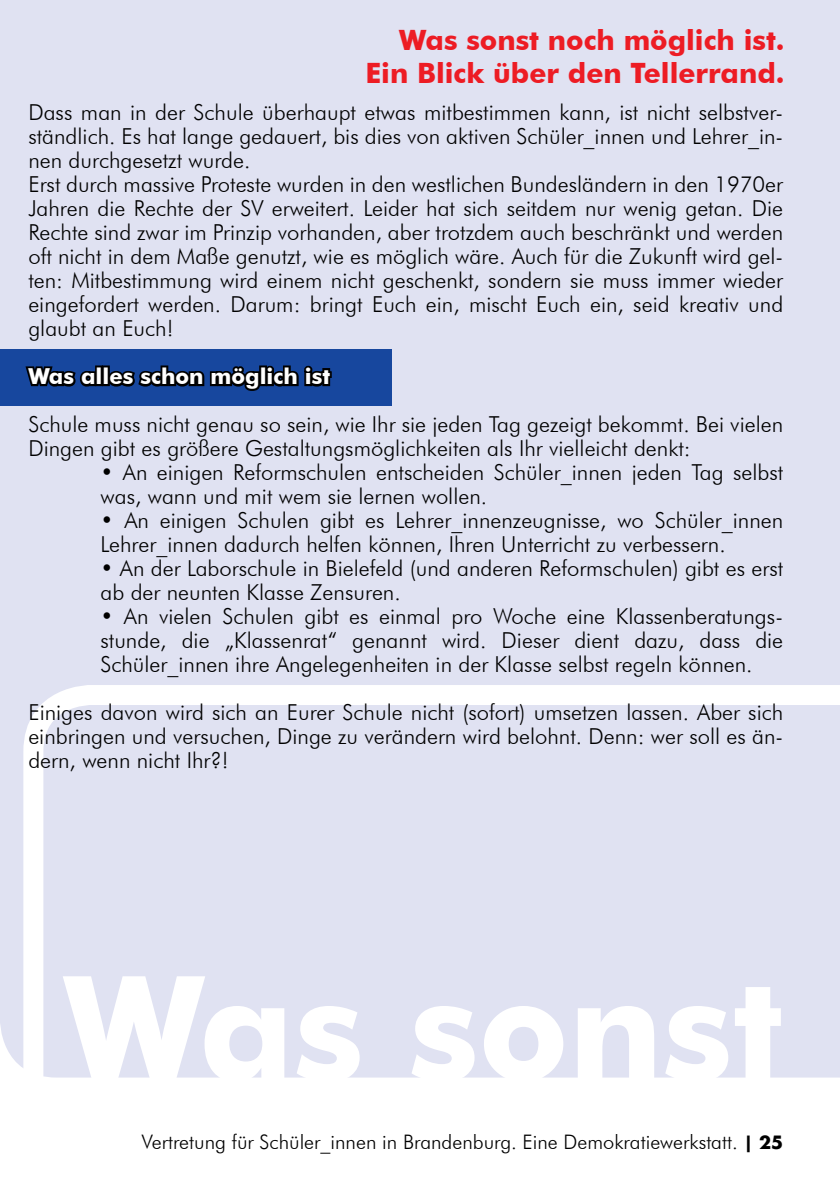
<style>
.page{position:relative;width:840px;height:1191px;background:#fff}
.page>*{position:absolute;margin:0;border:0;box-sizing:border-box;transform-origin:0 0}
.t1{font:700 144px "Futura BT";color:#fff}
.t2{font:700 28px/33.6px "Futura BT";color:#ed1c24;text-align:right}
.t3{font:300 22px/24px "Futura BT";color:#000}
.t4{font:700 22px "Futura BT";color:#fff}
.t5{font:300 20px "Futura BT";color:#000}
.s1{font-family:"Futura";font-weight:700}
</style>
<div class="page">
<div style="left:0;top:0;width:839px;height:1068px;background:#e0e2f2"></div>
<div style="left:0;top:349px;width:391px;height:57px;background:#17479e"></div>
<svg style="left:23px;top:685px;width:816px;height:393px;background:#e2e4f3"></svg>
<svg style="left:23px;top:348px;width:75px;height:72px"></svg>
<div style="left:95px;top:365px;width:8px;height:21px;border:4px solid #000"></div>
<div style="left:102px;top:365px;width:8px;height:21px;border:4px solid #000"></div>
<svg style="left:105px;top:365px;width:227px;height:26px"></svg>
<p class="t2" style="left:365px;top:23px;width:420px">Was sonst noch möglich ist.<br>Ein Blick über den Tellerrand.</p>
<p class="t3" style="left:28px;top:100px;width:756px">Dass man in der Schule überhaupt etwas mitbestimmen kann, ist nicht selbstver&shy;ständlich. Es hat lange gedauert, bis dies von aktiven Schüler_innen und Lehrer_in&shy;nen durchgesetzt wurde.<br>Erst durch massive Proteste wurden in den westlichen Bundesländern in den 1970er Jahren die Rechte der SV erweitert. Leider hat sich seitdem nur wenig getan. Die Rechte sind zwar im Prinzip vorhanden, aber trotzdem auch beschränkt und werden oft nicht in dem Maße genutzt, wie es möglich wäre. Auch für die Zukunft wird gel&shy;ten: Mitbestimmung wird einem nicht geschenkt, sondern sie muss immer wieder eingefordert werden. Darum: bringt Euch ein, mischt Euch ein, seid kreativ und glaubt an Euch!</p>
<p class="t4" style="left:28px;top:363px;width:303px">Was alles schon möglich ist</p>
<p class="t3" style="left:28px;top:412px;width:755px">Schule muss nicht genau so sein, wie Ihr sie jeden Tag gezeigt bekommt. Bei vielen<br>Dingen gibt es größere Gestaltungsmöglichkeiten als Ihr vielleicht denkt:</p>
<p class="t3" style="left:100px;top:460px;width:684px">• An einigen Reformschulen entscheiden Schüler_innen jeden Tag selbst was, wann und mit wem sie lernen wollen.</p>
<p class="t3" style="left:100px;top:508px;width:684px">• An einigen Schulen gibt es Lehrer_innenzeugnisse, wo Schüler_innen<br>Lehrer_innen dadurch helfen können, Ihren Unterricht zu verbessern.</p>
<p class="t3" style="left:100px;top:556px;width:683px">• An der Laborschule in Bielefeld (und anderen Reformschulen) gibt es erst ab der neunten Klasse Zensuren.</p>
<p class="t3" style="left:100px;top:604px;width:684px;text-align:justify">• An vielen Schulen gibt es einmal pro Woche eine Klassenberatungs&shy;stunde, die „Klassenrat“ genannt wird. Dieser dient dazu, dass die Schüler_innen ihre Angelegenheiten in der Klasse selbst regeln können.</p>
<p class="t3" style="left:28px;top:700px;width:756px;text-align:justify">Einiges davon wird sich an Eurer Schule nicht (sofort) umsetzen lassen. Aber sich einbringen und versuchen, Dinge zu verändern wird belohnt. Denn: wer soll es än&shy;dern, wenn nicht Ihr?!</p>
<h1 class="t1" style="left:64px;top:940px;width:720px">Was sonst</h1>
<p class="t5" style="left:142px;top:1130px;width:642px">Vertretung für Schüler_innen in Brandenburg. Eine Demokratiewerkstatt. <span class="s1">| 25</span></p>
</div>
